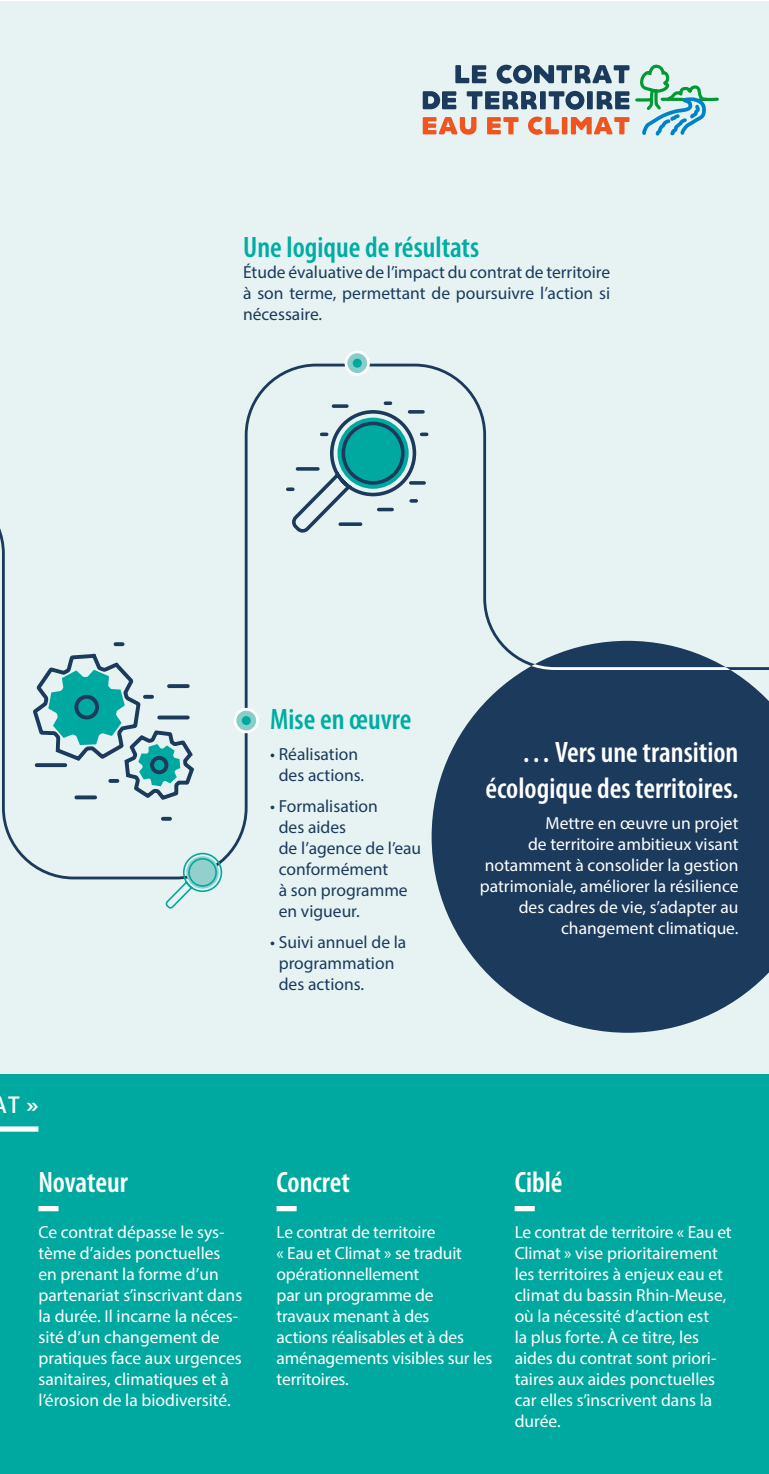
<style>
.page{position:relative;width:769px;height:1474px;background:#fff}
.page>*{position:absolute;margin:0;border:0;box-sizing:border-box;transform-origin:0 0}
.t1{font:600 condensed 29.57px/35.5px "Myriad Pro";color:#fff;text-align:right}
.t2{font:600 condensed 29.57px "Myriad Pro";color:#00aca3}
.t3{font:500 24.5px "Hind";color:#fff}
.t4{font:17.5px/21px "Myriad Pro";color:#fff}
.t5{font:17.5px/21px "Myriad Pro";color:#1b3a5c}
</style>
<div class="page">
<div style="left:0;top:1px;width:769px;height:1078px;background:#e6f3f2"></div>
<div style="left:0;top:1074px;width:769px;height:399px;background:#00a99f"></div>
<svg style="left:0;top:363px;width:634px;height:517px"></svg>
<svg style="left:234px;top:708px;width:25px;height:25px"></svg>
<div style="left:236px;top:710px;width:20px;height:20px;background:#87cdc9;border-radius:50%"></div>
<div style="left:242px;top:716px;width:9px;height:9px;background:#00a99f;border-radius:50%"></div>
<div style="left:345px;top:350px;width:25px;height:26px;background:#fff;border-radius:50%"></div>
<div style="left:347px;top:353px;width:20px;height:20px;background:#87cdc9;border-radius:50%"></div>
<div style="left:353px;top:358px;width:9px;height:10px;background:#00a99f;border-radius:50%"></div>
<svg style="left:516px;top:998px;width:223px;height:34px;fill:#1b3a5c"></svg>
<svg style="left:432px;top:641px;width:337px;height:357px;background:#35516f"></svg>
<svg style="left:284px;top:399px;width:146px;height:137px"></svg>
<svg style="left:31px;top:637px;width:166px;height:185px"></svg>
<div style="left:38px;top:1205px;width:21px;height:6px;background:#fff"></div>
<div style="left:277px;top:1205px;width:20px;height:6px;background:#fff"></div>
<div style="left:515px;top:1205px;width:20px;height:6px;background:#fff"></div>
<div style="left:0;top:1126px;width:38px;height:5px;background:#fff"></div>
<svg style="left:164px;top:852px;width:59px;height:57px"></svg>
<svg style="left:423px;top:65px;width:296px;height:71px"></svg>
<h1 class="t2" style="left:243px;top:231px;width:238px">Une logique de résultats</h1>
<p class="t5" style="left:243px;top:261px;width:369px;text-align:justify">Étude évaluative de l’impact du contrat de territoire à son terme, permettant de poursuivre l’action si nécessaire.</p>
<h1 class="t2" style="left:270px;top:703px;width:143px">Mise en œuvre</h1>
<p class="t5" style="left:270px;top:743px;width:95px;text-align:center">• Réalisation des actions.</p>
<p class="t5" style="left:279px;top:795px;width:144px;text-indent:-9px">• Formalisation<br>des aides<br>de l’agence de l’eau conformément<br>à son programme en vigueur.</p>
<p class="t5" style="left:279px;top:931px;width:129px;text-indent:-9px">• Suivi annuel de la programmation des actions.</p>
<h1 class="t1" style="left:485px;top:735px;width:255px">… Vers une transition écologique des territoires.</h1>
<p class="t4" style="left:480px;top:811px;width:260px;text-align:right">Mettre en œuvre un projet<br>de territoire ambitieux visant notamment à consolider la gestion patrimoniale, améliorer la résilience des cadres de vie, s’adapter au changement climatique.</p>
<h2 class="t3" style="left:8px;top:1087px;width:32px">T »</h2>
<h1 class="t1" style="left:38px;top:1165px;width:91px">Novateur</h1>
<p class="t4" style="left:38px;top:1221px;width:205px">Ce contrat dépasse le sys&shy;tème d’aides ponctuelles en prenant la forme d’un partenariat s’inscrivant dans la durée. Il incarne la néces&shy;sité d’un changement de pratiques face aux urgences sanitaires, climatiques et à l’érosion de la biodiversité.</p>
<h1 class="t1" style="left:277px;top:1165px;width:75px">Concret</h1>
<p class="t4" style="left:277px;top:1221px;width:217px">Le contrat de territoire<br>« Eau et Climat » se traduit opérationnellement<br>par un programme de<br>travaux menant à des<br>actions réalisables et à des aménagements visibles sur les territoires.</p>
<h1 class="t1" style="left:515px;top:1165px;width:49px">Ciblé</h1>
<p class="t4" style="left:515px;top:1221px;width:219px">Le contrat de territoire « Eau et<br>Climat » vise prioritairement les territoires à enjeux eau et climat du bassin Rhin-Meuse, où la nécessité d’action est<br>la plus forte. À ce titre, les aides du contrat sont priori&shy;taires aux aides ponctuelles car elles s’inscrivent dans la durée.</p>
</div>
